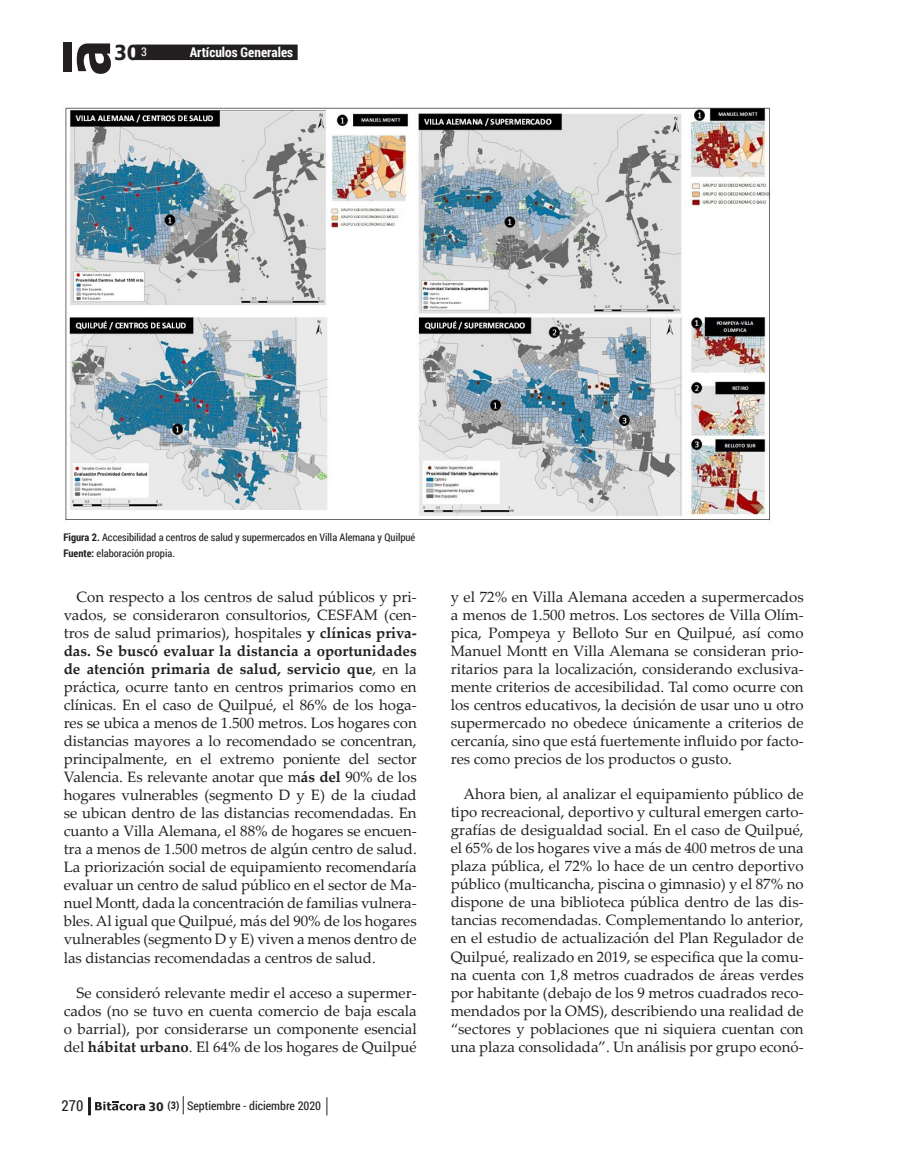
<style>
.page{position:relative;width:910px;height:1166px;background:#fff}
.page>*{position:absolute;margin:0;border:0;box-sizing:border-box;transform-origin:0 0}
.t1{font:700 20.7px "DejaVu Sans Condensed";color:#231f20}
.CorridoGRAL{font:15px/18px "Palatino Linotype";color:#231f20;text-align:justify}
.t2{font:15px "Roboto Condensed";color:#231f20}
.t3{font:700 13.5px "Roboto Condensed";color:#fff}
.t4{font:12px "Roboto Condensed";color:#231f20}
.t5{font:12px "Roboto Condensed";color:#fff}
.Foot_Image{font:10.5px "Roboto Condensed";color:#231f20}
.s1{font-weight:700}
.s2{font-family:"DejaVu Sans Condensed";font-weight:700;font-size:11.7px}
.s3{font-weight:700;font-size:10.5px}
</style>
<div class="page">
<div style="left:135px;top:45px;width:163px;height:15px;background:#231f20"></div>
<div style="left:63px;top:43px;width:9px;height:29px;background:#231f20"></div>
<svg style="left:77px;top:43px;width:34px;height:31px"></svg>
<hr style="left:88px;top:1096px;width:3px;height:18px;background:#231f20">
<svg style="left:183px;top:1096px;width:1px;height:17px"></svg>
<svg style="left:95px;top:1101px;width:50px;height:9px"></svg>
<svg style="left:327px;top:1097px;width:1px;height:18px"></svg>
<img style="left:65px;top:106px;width:705px;height:414px">
<h1 class="t1" style="left:114px;top:35px;width:27px">30</h1>
<p class="t3" style="left:190px;top:43px;width:105px">Artículos Generales</p>
<p class="t5" style="left:141px;top:44px;width:7px">3</p>
<p class="Foot_Image" style="left:63px;top:529px;width:354px"><span class="s1">Figura 2.</span> Accesibilidad a centros de salud y supermercados en Villa Alemana y Quilpué</p>
<p class="Foot_Image" style="left:63px;top:546px;width:113px"><span class="s1">Fuente:</span> elaboración propia.</p>
<p class="CorridoGRAL" style="left:64px;top:587px;width:354px;text-indent:13px">Con respecto a los centros de salud públicos y pri&shy;vados, se consideraron consultorios, CESFAM (cen&shy;tros de salud primarios), hospitales <span class="s1">y clínicas priva&shy;das. Se buscó evaluar la distancia a oportunidades de atención primaria de salud, servicio que</span>, en la práctica, ocurre tanto en centros primarios como en clínicas. En el caso de Quilpué, el 86% de los hoga&shy;res se ubica a menos de 1.500 metros. Los hogares con distancias mayores a lo recomendado se concentran, principalmente, en el extremo poniente del sector Valencia. Es relevante anotar que m<span class="s1">ás del</span> 90% de los hogares vulnerables (segmento D y E) de la ciudad se ubican dentro de las distancias recomendadas. En cuanto a Villa Alemana, el 88% de hogares se encuen&shy;tra a menos de 1.500 metros de algún centro de salud.<br>La priorización social de equipamiento recomendaría evaluar un centro de salud público en el sector de Ma&shy;nuel Montt, dada la concentración de familias vulnera&shy;bles. Al igual que Quilpué, más del 90% de los hogares vulnerables (segmento D y E) viven a menos dentro de las distancias recomendadas a centros de salud.</p>
<p class="CorridoGRAL" style="left:64px;top:982px;width:354px;text-indent:13px">Se consideró relevante medir el acceso a supermer&shy;cados (no se tuvo en cuenta comercio de baja escala o barrial), por considerarse un componente esencial del <span class="s1">hábitat urbano</span>. El 64% de los hogares de Quilpué</p>
<p class="t2" style="left:62px;top:1095px;width:23px">270</p>
<p class="t4" style="left:149px;top:1096px;width:174px"><span class="s2">30</span> <span class="s3">(3)</span> Septiembre - diciembre 2020</p>
<p class="CorridoGRAL" style="left:451px;top:587px;width:354px">y el 72% en Villa Alemana acceden a supermercados a menos de 1.500 metros. Los sectores de Villa Olím&shy;pica, Pompeya y Belloto Sur en Quilpué, así como Manuel Montt en Villa Alemana se consideran prio&shy;ritarios para la localización, considerando exclusiva&shy;mente criterios de accesibilidad. Tal como ocurre con los centros educativos, la decisión de usar uno u otro supermercado no obedece únicamente a criterios de cercanía, sino que está fuertemente influido por facto&shy;res como precios de los productos o gusto.</p>
<p class="CorridoGRAL" style="left:451px;top:784px;width:354px;text-indent:13px">Ahora bien, al analizar el equipamiento público de tipo recreacional, deportivo y cultural emergen carto&shy;grafías de desigualdad social. En el caso de Quilpué, el 65% de los hogares vive a más de 400 metros de una plaza pública, el 72% lo hace de un centro deportivo público (multicancha, piscina o gimnasio) y el 87% no dispone de una biblioteca pública dentro de las dis&shy;tancias recomendadas. Complementando lo anterior, en el estudio de actualización del Plan Regulador de Quilpué, realizado en 2019, se especifica que la comu&shy;na cuenta con 1,8 metros cuadrados de áreas verdes por habitante (debajo de los 9 metros cuadrados reco&shy;mendados por la OMS), describiendo una realidad de “sectores y poblaciones que ni siquiera cuentan con una plaza consolidada”. Un análisis por grupo econó-</p>
</div>
